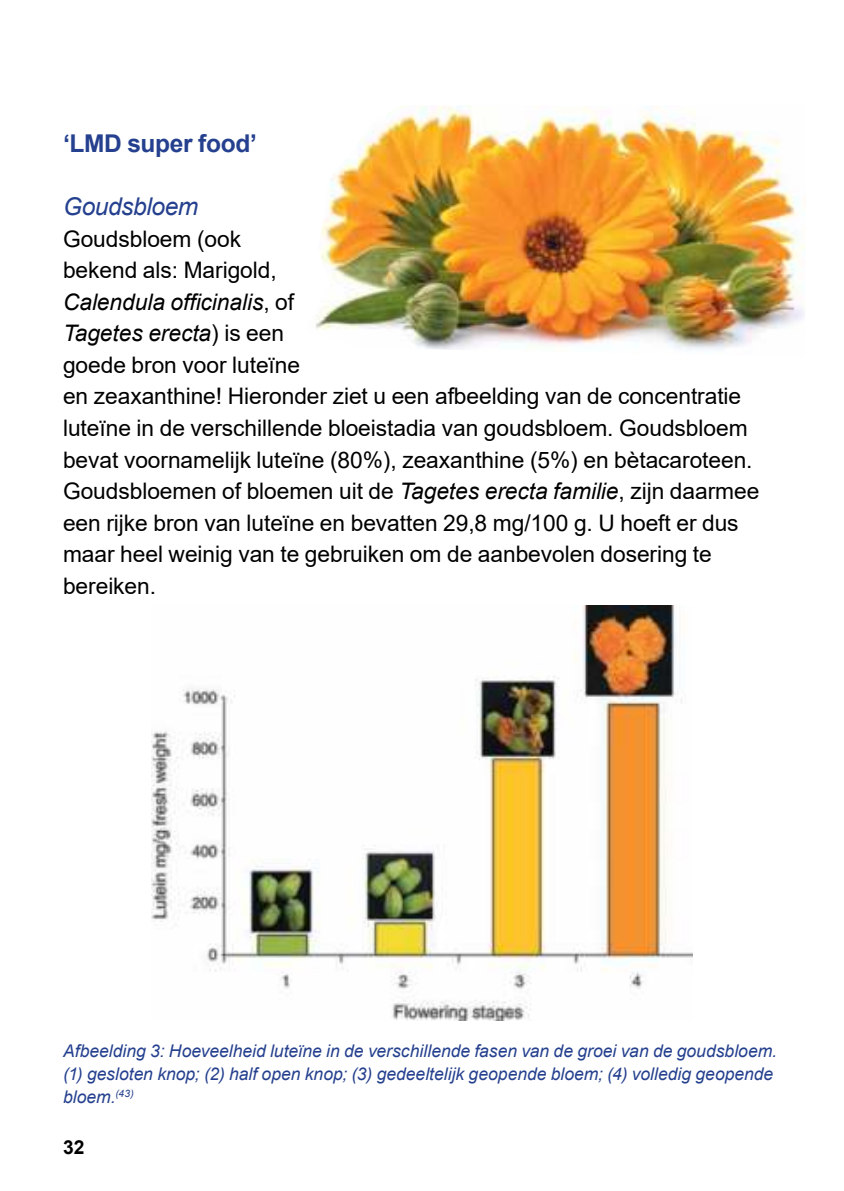
<style>
.page{position:relative;width:844px;height:1191px;background:#fff}
.page>*{position:absolute;margin:0;border:0;box-sizing:border-box;transform-origin:0 0}
.t1{font:700 24.5px "Arial";letter-spacing:-.015em;color:#24408e}
.t2{font:italic 24.5px "Arial";letter-spacing:-.02em;color:#24408e}
.t3{font:22.75px/31.5px "Arial";letter-spacing:-.005em;color:#000}
.t4{font:700 19.25px "Arial";color:#000}
.t5{font:italic 17.5px/22.8px "Arial";color:#24408e}
.s1{font-style:italic}
</style>
<div class="page">
<img style="left:152px;top:605px;width:539px;height:415px">
<img style="left:315px;top:105px;width:490px;height:245px">
<p class="t1" style="left:63px;top:134px;width:195px">‘LMD super food’</p>
<p class="t2" style="left:63px;top:197px;width:136px">Goudsbloem</p>
<p class="t3" style="left:63px;top:225px;width:697px">Goudsbloem (ook<br>bekend als: Marigold,<br><span class="s1">Calendula officinalis</span>, of<br><span class="s1">Tagetes erecta</span>) is een<br>goede bron voor luteïne<br>en zeaxanthine! Hieronder ziet u een afbeelding van de concentratie luteïne in de verschillende bloeistadia van goudsbloem. Goudsbloem bevat voornamelijk luteïne (80%), zeaxanthine (5%) en bètacaroteen.<br>Goudsbloemen of bloemen uit de <span class="s1">Tagetes erecta familie</span>, zijn daarmee een rijke bron van luteïne en bevatten 29,8 mg/100 g. U hoeft er dus maar heel weinig van te gebruiken om de aanbevolen dosering te bereiken.</p>
<p class="t5" style="left:63px;top:1041px;width:715px">Afbeelding 3: Hoeveelheid luteïne in de verschillende fasen van de groei van de goudsbloem. (1) gesloten knop; (2) half open knop; (3) gedeeltelijk geopende bloem; (4) volledig geopende bloem.<sup>(43)</sup></p>
<p class="t4" style="left:63px;top:1140px;width:23px">32</p>
</div>
